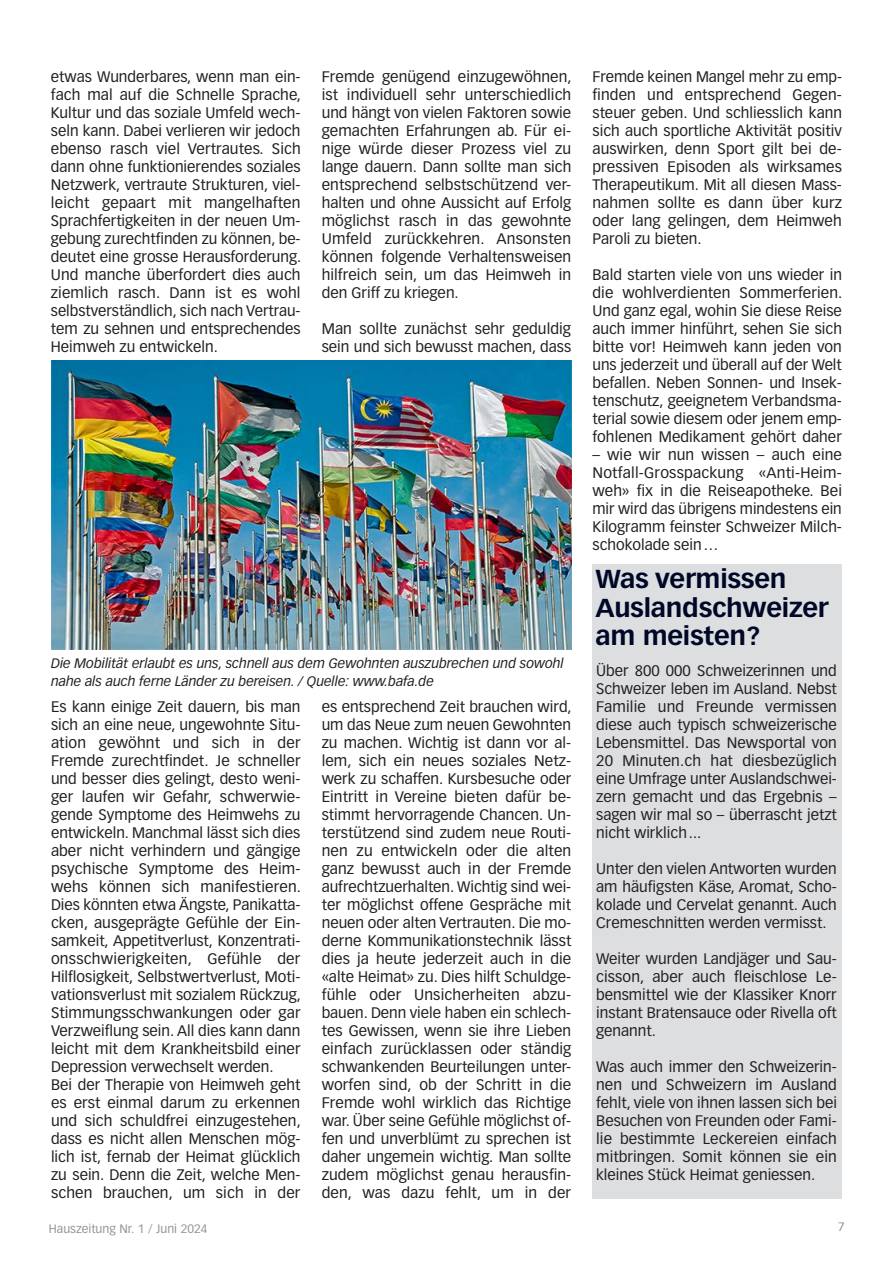
<style>
.page{position:relative;width:893px;height:1263px;background:#fff}
.page>*{position:absolute;margin:0;border:0;box-sizing:border-box;transform-origin:0 0}
.t1{font:700 25.5px/28.5px "Vectora LT Pro";letter-spacing:-.01em;color:#000828;scale:1.04 1}
.t2{font:15px/18px "Vectora LT Pro";color:#231f20;text-align:justify}
.t3{font:italic 13.5px/18px "Vectora LT Pro";color:#231f20}
.t4{font:12px "Vectora LT Pro";color:#939598}
</style>
<div class="page">
<img style="left:51px;top:361px;width:520px;height:289px">
<div style="left:592px;top:565px;width:250px;height:634px;background:#dddee0"></div>
<p class="t2" style="left:51px;top:67px;width:252px">etwas Wunderbares, wenn man ein&shy;fach mal auf die Schnelle Sprache, Kultur und das soziale Umfeld wech&shy;seln kann. Dabei verlieren wir jedoch ebenso rasch viel Vertrautes. Sich dann ohne funktionierendes soziales Netzwerk, vertraute Strukturen, viel&shy;leicht gepaart mit mangelhaften Sprachfertigkeiten in der neuen Um&shy;gebung zurechtfinden zu können, be&shy;deutet eine grosse Herausforderung.<br>Und manche überfordert dies auch ziemlich rasch. Dann ist es wohl selbstverständlich, sich nach Vertrau&shy;tem zu sehnen und entsprechendes Heimweh zu entwickeln.</p>
<p class="t2" style="left:322px;top:67px;width:251px">Fremde genügend einzugewöhnen, ist individuell sehr unterschiedlich und hängt von vielen Faktoren sowie gemachten Erfahrungen ab. Für ei&shy;nige würde dieser Prozess viel zu lange dauern. Dann sollte man sich entsprechend selbstschützend ver&shy;halten und ohne Aussicht auf Erfolg möglichst rasch in das gewohnte Umfeld zurückkehren. Ansonsten können folgende Verhaltensweisen hilfreich sein, um das Heimweh in den Griff zu kriegen.</p>
<p class="t2" style="left:322px;top:319px;width:251px">Man sollte zunächst sehr geduldig sein und sich bewusst machen, dass</p>
<p class="t3" style="left:51px;top:654px;width:514px">Die Mobilität erlaubt es uns, schnell aus dem Gewohnten auszubrechen und sowohl nahe als auch ferne Länder zu bereisen. / Quelle: www.bafa.de</p>
<p class="t2" style="left:51px;top:697px;width:252px;text-align:left">Es kann einige Zeit dauern, bis man sich an eine neue, ungewohnte Situ&shy;ation gewöhnt und sich in der Fremde zurechtfindet. Je schneller und besser dies gelingt, desto weni&shy;ger laufen wir Gefahr, schwerwie&shy;gende Symptome des Heimwehs zu entwickeln. Manchmal lässt sich dies aber nicht verhindern und gängige psychische Symptome des Heim&shy;wehs können sich manifestieren.<br>Dies könnten etwa Ängste, Panikatta&shy;cken, ausgeprägte Gefühle der Ein&shy;samkeit, Appetitverlust, Konzentrati&shy;onsschwierigkeiten, Gefühle der Hilflosigkeit, Selbstwertverlust, Moti&shy;vationsverlust mit sozialem Rückzug, Stimmungsschwankungen oder gar Verzweiflung sein. All dies kann dann leicht mit dem Krankheitsbild einer Depression verwechselt werden.<br>Bei der Therapie von Heimweh geht es erst einmal darum zu erkennen und sich schuldfrei einzugestehen, dass es nicht allen Menschen mög&shy;lich ist, fernab der Heimat glücklich zu sein. Denn die Zeit, welche Men&shy;schen brauchen, um sich in der</p>
<p class="t2" style="left:322px;top:697px;width:252px">es entsprechend Zeit brauchen wird, um das Neue zum neuen Gewohnten zu machen. Wichtig ist dann vor al&shy;lem, sich ein neues soziales Netz&shy;werk zu schaffen. Kursbesuche oder Eintritt in Vereine bieten dafür be&shy;stimmt hervorragende Chancen. Un&shy;terstützend sind zudem neue Routi&shy;nen zu entwickeln oder die alten ganz bewusst auch in der Fremde aufrechtzuerhalten. Wichtig sind wei&shy;ter möglichst offene Gespräche mit neuen oder alten Vertrauten. Die mo&shy;derne Kommunikationstechnik lässt dies ja heute jederzeit auch in die «alte Heimat» zu. Dies hilft Schuldge&shy;fühle oder Unsicherheiten abzu&shy;bauen. Denn viele haben ein schlech&shy;tes Gewissen, wenn sie ihre Lieben einfach zurücklassen oder ständig schwankenden Beurteilungen unter&shy;worfen sind, ob der Schritt in die Fremde wohl wirklich das Richtige war. Über seine Gefühle möglichst of&shy;fen und unverblümt zu sprechen ist daher ungemein wichtig. Man sollte zudem möglichst genau herausfin&shy;den, was dazu fehlt, um in der</p>
<p class="t2" style="left:592px;top:67px;width:251px">Fremde keinen Mangel mehr zu emp&shy;finden und entsprechend Gegen&shy;steuer geben. Und schliesslich kann sich auch sportliche Aktivität positiv auswirken, denn Sport gilt bei de&shy;pressiven Episoden als wirksames Therapeutikum. Mit all diesen Mass&shy;nahmen sollte es dann über kurz oder lang gelingen, dem Heimweh Paroli zu bieten.</p>
<p class="t2" style="left:592px;top:265px;width:251px">Bald starten viele von uns wieder in die wohlverdienten Sommerferien.<br>Und ganz egal, wohin Sie diese Reise auch immer hinführt, sehen Sie sich bitte vor! Heimweh kann jeden von uns jederzeit und überall auf der Welt befallen. Neben Sonnen- und Insek&shy;tenschutz, geeignetem Verbandsma&shy;terial sowie diesem oder jenem emp&shy;fohlenen Medikament gehört daher</p>
<p class="t2" style="left:592px;top:445px;width:251px">– wie wir nun wissen – auch eine Notfall-Grosspackung «Anti-Heim&shy;weh» fix in die Reiseapotheke. Bei mir wird das übrigens mindestens ein Kilogramm feinster Schweizer Milch&shy;schokolade sein…</p>
<h1 class="t1" style="left:595px;top:565px;width:226px">Was vermissen<br>Auslandschweizer am meisten?</h1>
<p class="t2" style="left:596px;top:661px;width:242px">Über 800 000 Schweizerinnen und Schweizer leben im Ausland. Nebst Familie und Freunde vermissen diese auch typisch schweizerische Lebensmittel. Das Newsportal von 20 Minuten.ch hat diesbezüglich eine Umfrage unter Auslandschwei&shy;zern gemacht und das Ergebnis – sagen wir mal so – überrascht jetzt nicht wirklich...</p>
<p class="t2" style="left:596px;top:859px;width:242px">Unter den vielen Antworten wurden am häufigsten Käse, Aromat, Scho&shy;kolade und Cervelat genannt. Auch Cremeschnitten werden vermisst.</p>
<p class="t2" style="left:596px;top:949px;width:242px">Weiter wurden Landjäger und Sau&shy;cisson, aber auch fleischlose Le&shy;bensmittel wie der Klassiker Knorr instant Bratensauce oder Rivella oft genannt.</p>
<p class="t2" style="left:596px;top:1057px;width:242px">Was auch immer den Schweizerin&shy;nen und Schweizern im Ausland fehlt, viele von ihnen lassen sich bei Besuchen von Freunden oder Fami&shy;lie bestimmte Leckereien einfach mitbringen. Somit können sie ein kleines Stück Heimat geniessen.</p>
<p class="t4" style="left:49px;top:1221px;width:160px">Hauszeitung Nr. 1 / Juni 2024</p>
<p class="t4" style="left:838px;top:1220px;width:8px">7</p>
</div>
